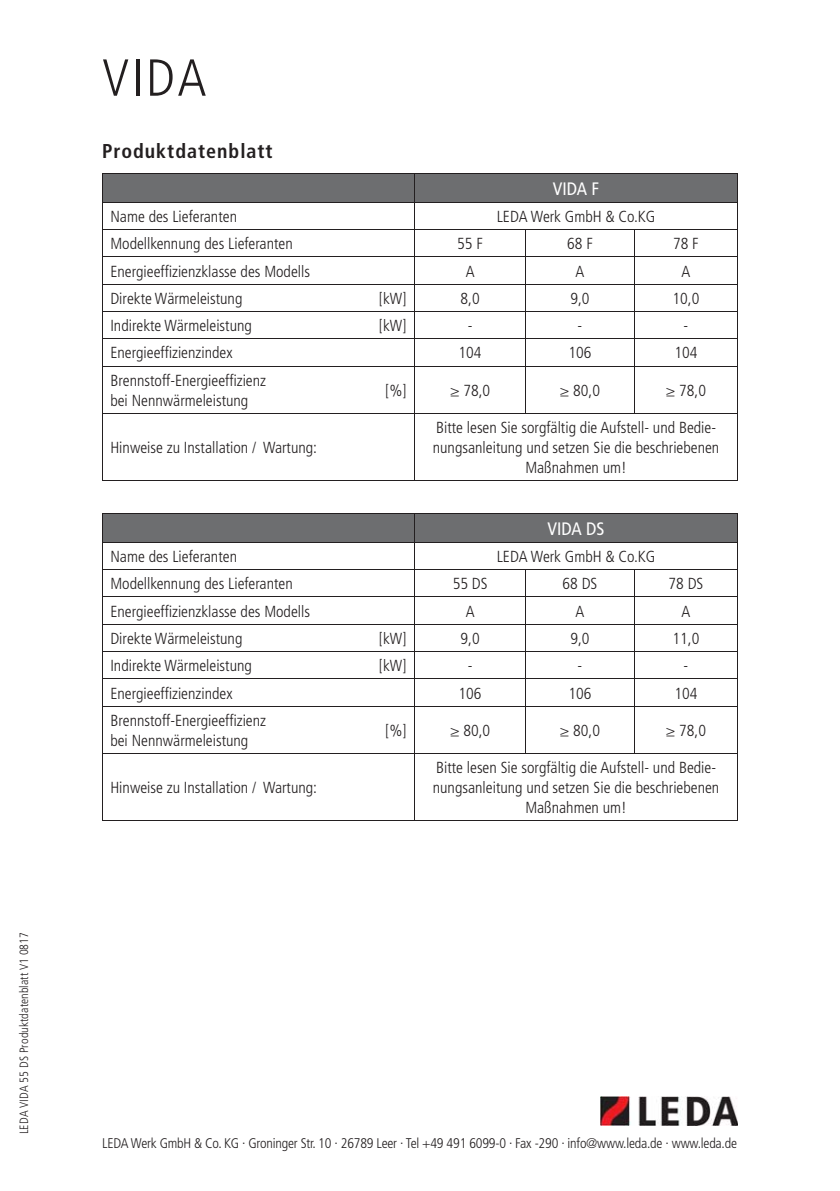
<style>
.page{position:relative;width:840px;height:1191px;background:#fff}
.page>*{position:absolute;margin:0;border:0;box-sizing:border-box;transform-origin:0 0}
.t1{font:300 condensed 52px "Frutiger LT";color:#231f20}
.t2{font:700 condensed 20px "Frutiger LT";letter-spacing:.05em;color:#231f20}
.t3{font:condensed 18px "Frutiger LT";color:#fff}
.t4{font:300 condensed 16px/20px "Frutiger LT";color:#231f20}
.t5{font:300 condensed 14px "Frutiger LT";letter-spacing:-.015em;color:#231f20}
.t6{font:300 condensed 12px "Frutiger LT";letter-spacing:.005em;color:#231f20}
</style>
<div class="page">
<img style="left:600px;top:1096px;width:137px;height:29px">
<svg style="left:102px;top:173px;width:636px;height:193px"></svg>
<hr style="left:102px;top:366px;width:267px;height:1px;background:#231f20">
<hr style="left:102px;top:366px;width:1px;height:47px;background:#231f20">
<hr style="left:369px;top:366px;width:156px;height:1px;background:#231f20">
<hr style="left:414px;top:366px;width:1px;height:47px;background:#231f20">
<hr style="left:525px;top:366px;width:109px;height:1px;background:#231f20">
<hr style="left:525px;top:366px;width:1px;height:47px;background:#231f20">
<hr style="left:634px;top:366px;width:103px;height:1px;background:#231f20">
<hr style="left:633px;top:366px;width:1px;height:47px;background:#231f20">
<hr style="left:737px;top:366px;width:1px;height:47px;background:#231f20">
<hr style="left:102px;top:413px;width:267px;height:1px;background:#231f20">
<hr style="left:102px;top:414px;width:1px;height:66px;background:#231f20">
<hr style="left:369px;top:413px;width:156px;height:1px;background:#231f20">
<hr style="left:414px;top:414px;width:1px;height:66px;background:#231f20">
<hr style="left:525px;top:413px;width:212px;height:1px;background:#231f20">
<hr style="left:737px;top:414px;width:1px;height:66px;background:#231f20">
<hr style="left:102px;top:480px;width:635px;height:1px;background:#231f20">
<svg style="left:102px;top:513px;width:636px;height:193px"></svg>
<hr style="left:102px;top:706px;width:267px;height:1px;background:#231f20">
<hr style="left:102px;top:706px;width:1px;height:47px;background:#231f20">
<hr style="left:369px;top:706px;width:156px;height:1px;background:#231f20">
<hr style="left:414px;top:706px;width:1px;height:47px;background:#231f20">
<hr style="left:525px;top:706px;width:109px;height:1px;background:#231f20">
<hr style="left:525px;top:706px;width:1px;height:47px;background:#231f20">
<hr style="left:634px;top:706px;width:103px;height:1px;background:#231f20">
<hr style="left:633px;top:706px;width:1px;height:47px;background:#231f20">
<hr style="left:737px;top:706px;width:1px;height:47px;background:#231f20">
<hr style="left:102px;top:753px;width:267px;height:1px;background:#231f20">
<hr style="left:102px;top:754px;width:1px;height:66px;background:#231f20">
<hr style="left:369px;top:753px;width:156px;height:1px;background:#231f20">
<hr style="left:414px;top:754px;width:1px;height:66px;background:#231f20">
<hr style="left:525px;top:753px;width:212px;height:1px;background:#231f20">
<hr style="left:737px;top:754px;width:1px;height:66px;background:#231f20">
<hr style="left:102px;top:820px;width:635px;height:1px;background:#231f20">
<p class="t6" style="left:18px;top:1134px;width:204px;rotate:-90deg">LEDA VIDA 55 DS Produktdatenblatt V1 0817</p>
<h1 class="t1" style="left:102px;top:52px;width:106px">VIDA</h1>
<p class="t2" style="left:102px;top:140px;width:172px">Produktdatenblatt</p>
<p class="t3" style="left:552px;top:182px;width:48px">VIDA F</p>
<p class="t4" style="left:110px;top:207px;width:128px">Name des Lieferanten</p>
<p class="t4" style="left:496px;top:207px;width:160px">LEDA Werk GmbH &amp; Co.KG</p>
<p class="t4" style="left:110px;top:234px;width:184px">Modellkennung des Lieferanten</p>
<p class="t4" style="left:457px;top:234px;width:27px">55 F</p>
<p class="t4" style="left:566px;top:234px;width:27px">68 F</p>
<p class="t4" style="left:672px;top:234px;width:27px">78 F</p>
<p class="t4" style="left:110px;top:262px;width:201px">Energieeffizienzklasse des Modells</p>
<p class="t4" style="left:465px;top:262px;width:10px">A</p>
<p class="t4" style="left:575px;top:262px;width:10px">A</p>
<p class="t4" style="left:681px;top:262px;width:10px">A</p>
<p class="t4" style="left:110px;top:289px;width:133px">Direkte Wärmeleistung</p>
<p class="t4" style="left:379px;top:289px;width:29px">[kW]</p>
<p class="t4" style="left:460px;top:289px;width:21px">8,0</p>
<p class="t4" style="left:570px;top:289px;width:21px">9,0</p>
<p class="t4" style="left:672px;top:289px;width:28px">10,0</p>
<p class="t4" style="left:110px;top:316px;width:143px">Indirekte Wärmeleistung</p>
<p class="t4" style="left:379px;top:316px;width:29px">[kW]</p>
<p class="t4" style="left:467px;top:316px;width:6px">-</p>
<p class="t4" style="left:577px;top:316px;width:6px">-</p>
<p class="t4" style="left:683px;top:316px;width:6px">-</p>
<p class="t4" style="left:110px;top:344px;width:124px">Energieeffizienzindex</p>
<p class="t4" style="left:458px;top:344px;width:25px">104</p>
<p class="t4" style="left:568px;top:344px;width:25px">106</p>
<p class="t4" style="left:674px;top:344px;width:25px">104</p>
<p class="t4" style="left:110px;top:371px;width:157px">Brennstoff-Energieeffizienz bei Nennwärmeleistung</p>
<p class="t4" style="left:385px;top:381px;width:23px">[%]</p>
<p class="t4" style="left:450px;top:381px;width:42px">≥ 78,0</p>
<p class="t4" style="left:559px;top:381px;width:42px">≥ 80,0</p>
<p class="t4" style="left:665px;top:381px;width:42px">≥ 78,0</p>
<p class="t4" style="left:110px;top:438px;width:208px">Hinweise zu Installation / Wartung:</p>
<p class="t4" style="left:432px;top:418px;width:288px;text-align:center">Bitte lesen Sie sorgfältig die Aufstell- und Bedie&shy;nungsanleitung und setzen Sie die beschriebenen<br>Maßnahmen um!</p>
<p class="t3" style="left:547px;top:522px;width:59px">VIDA DS</p>
<p class="t4" style="left:110px;top:547px;width:128px">Name des Lieferanten</p>
<p class="t4" style="left:496px;top:547px;width:160px">LEDA Werk GmbH &amp; Co.KG</p>
<p class="t4" style="left:110px;top:574px;width:184px">Modellkennung des Lieferanten</p>
<p class="t4" style="left:452px;top:574px;width:36px">55 DS</p>
<p class="t4" style="left:562px;top:574px;width:36px">68 DS</p>
<p class="t4" style="left:668px;top:574px;width:36px">78 DS</p>
<p class="t4" style="left:110px;top:602px;width:201px">Energieeffizienzklasse des Modells</p>
<p class="t4" style="left:465px;top:602px;width:10px">A</p>
<p class="t4" style="left:575px;top:602px;width:10px">A</p>
<p class="t4" style="left:681px;top:602px;width:10px">A</p>
<p class="t4" style="left:110px;top:629px;width:133px">Direkte Wärmeleistung</p>
<p class="t4" style="left:379px;top:629px;width:29px">[kW]</p>
<p class="t4" style="left:460px;top:629px;width:21px">9,0</p>
<p class="t4" style="left:570px;top:629px;width:21px">9,0</p>
<p class="t4" style="left:672px;top:629px;width:28px">11,0</p>
<p class="t4" style="left:110px;top:656px;width:143px">Indirekte Wärmeleistung</p>
<p class="t4" style="left:379px;top:656px;width:29px">[kW]</p>
<p class="t4" style="left:467px;top:656px;width:6px">-</p>
<p class="t4" style="left:577px;top:656px;width:6px">-</p>
<p class="t4" style="left:683px;top:656px;width:6px">-</p>
<p class="t4" style="left:110px;top:684px;width:124px">Energieeffizienzindex</p>
<p class="t4" style="left:458px;top:684px;width:25px">106</p>
<p class="t4" style="left:568px;top:684px;width:25px">106</p>
<p class="t4" style="left:674px;top:684px;width:25px">104</p>
<p class="t4" style="left:110px;top:711px;width:157px">Brennstoff-Energieeffizienz bei Nennwärmeleistung</p>
<p class="t4" style="left:385px;top:721px;width:23px">[%]</p>
<p class="t4" style="left:450px;top:721px;width:42px">≥ 80,0</p>
<p class="t4" style="left:559px;top:721px;width:42px">≥ 80,0</p>
<p class="t4" style="left:665px;top:721px;width:42px">≥ 78,0</p>
<p class="t4" style="left:110px;top:778px;width:208px">Hinweise zu Installation / Wartung:</p>
<p class="t4" style="left:432px;top:758px;width:288px;text-align:center">Bitte lesen Sie sorgfältig die Aufstell- und Bedie&shy;nungsanleitung und setzen Sie die beschriebenen<br>Maßnahmen um!</p>
<p class="t5" style="left:102px;top:1136px;width:636px">LEDA Werk GmbH &amp; Co. KG . Groninger Str. 10 . 26789 Leer . Tel +49 491 6099-0 . Fax -290 . info@www.leda.de . www.leda.de</p>
</div>
